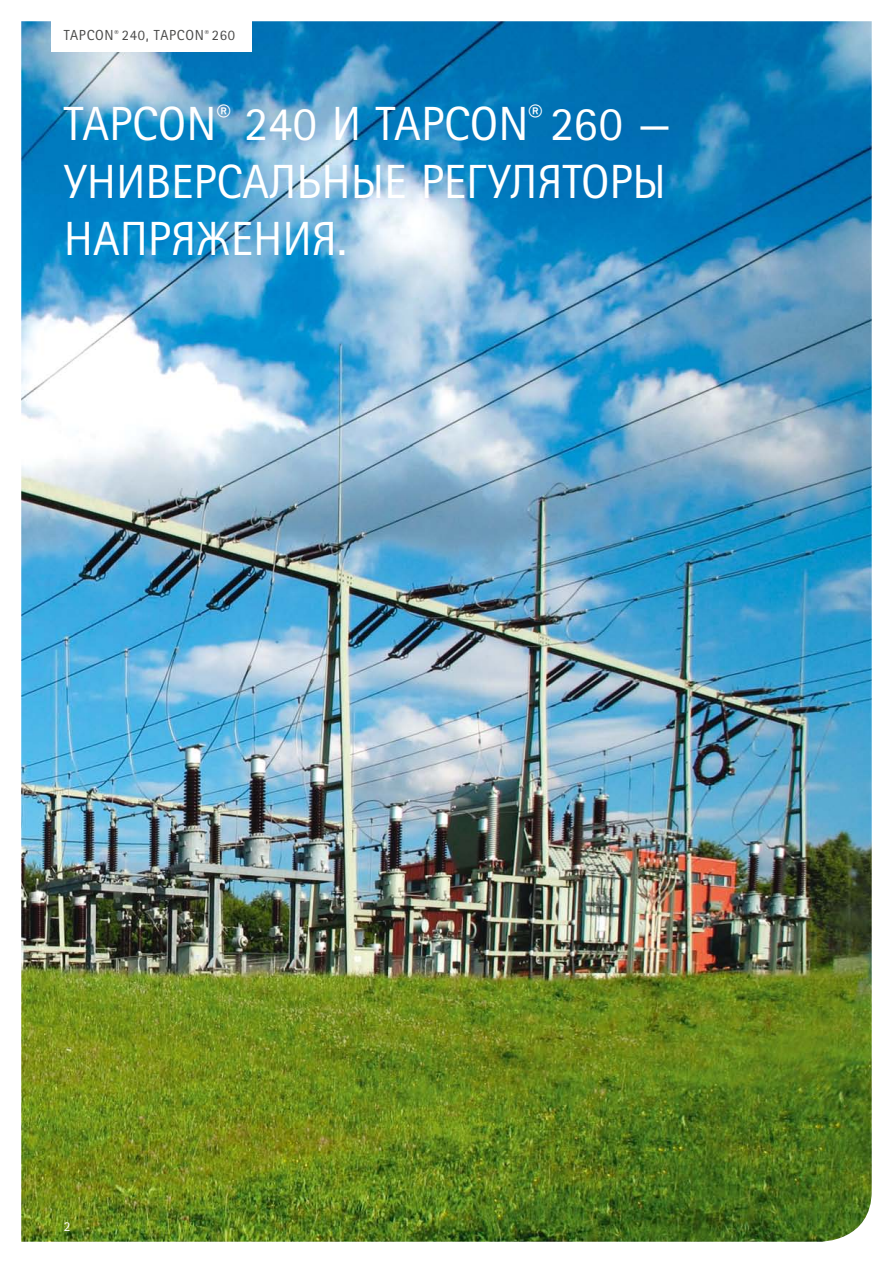
<style>
.page{position:relative;width:893px;height:1263px;background:#fff}
.page>*{position:absolute;margin:0;border:0;box-sizing:border-box;transform-origin:0 0}
.t1{font:48px/57.4px "Rotis Sans Serif Pro Cyr";color:#fff;text-align:justify}
.t2{font:14.55px "Rotis Sans Serif Pro Cyr";letter-spacing:.04em;color:#494948}
.t3{font:13.5px "Rotis Sans Serif Pro Cyr";color:#fff}
</style>
<div class="page">
<img style="left:21px;top:21px;width:851px;height:1221px">
<div style="left:51px;top:0;width:200px;height:51px;background:#fff"></div>
<p class="t2" style="left:64px;top:26px;width:16px">TAPCON</p>
<p class="t2" style="left:114px;top:26px;width:56px"><sup>®</sup> 240, TAPCON</p>
<p class="t2" style="left:205px;top:26px;width:32px"><sup>®</sup> 260</p>
<p class="t1" style="left:64px;top:96px;width:609px">TAPCON<sup>®</sup> 240 И TAPCON<sup>®</sup> 260 — УНИ ВЕРСАЛЬНЫЕ РЕГУЛЯТОРЫ НАПРЯЖЕНИЯ.</p>
<p class="t3" style="left:64px;top:1218px;width:8px">2</p>
</div>
